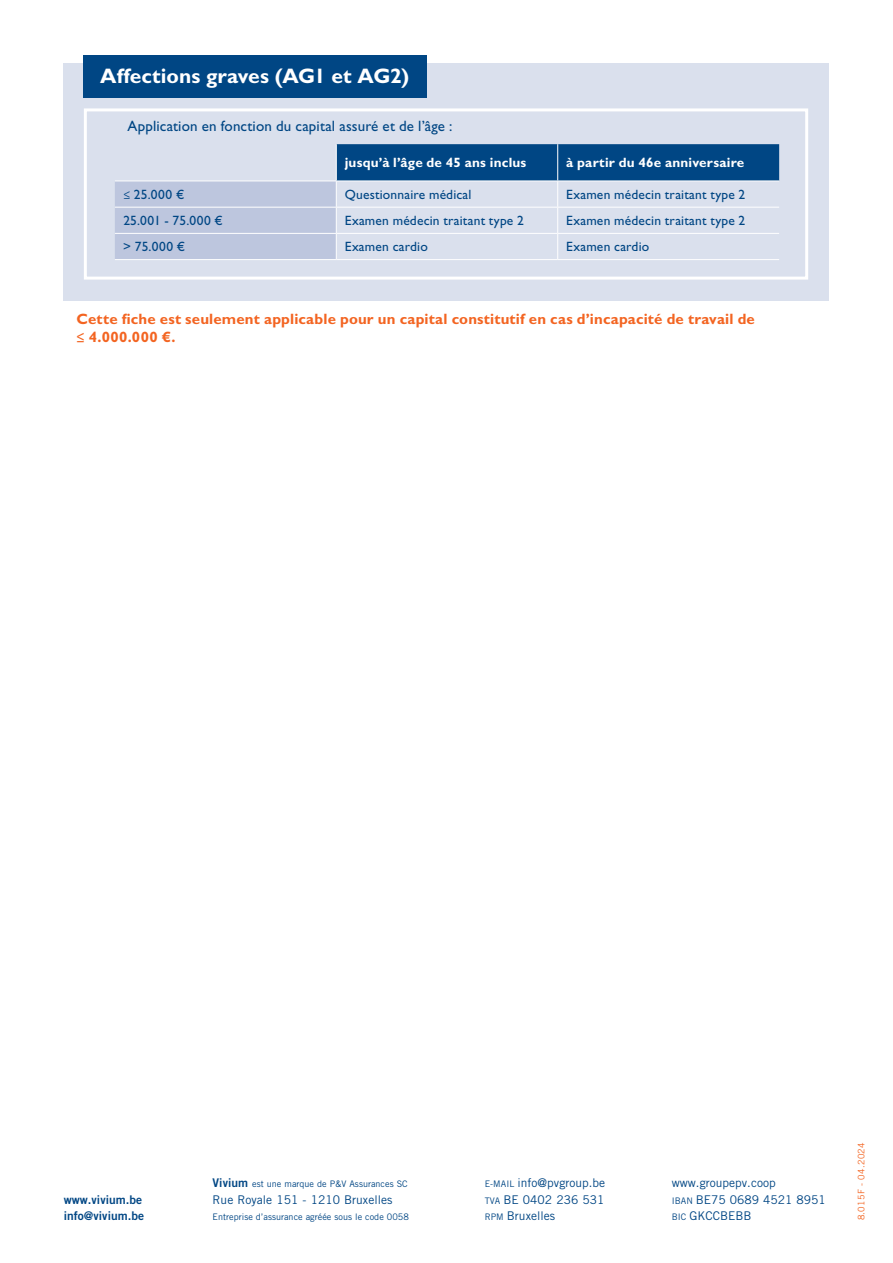
<style>
.page{position:relative;width:893px;height:1263px;background:#fff}
.page>*{position:absolute;margin:0;border:0;box-sizing:border-box;transform-origin:0 0}
.t1{font:700 21px "Gill Sans Std";color:#fff}
.t2{font:700 15px/18px "Gill Sans Std";letter-spacing:.01em;color:#f36421}
.t3{font:15px "Gill Sans Std";letter-spacing:.01em;color:#004684}
.t4{font:13.5px "Gill Sans Std";letter-spacing:.015em;color:#004684}
.t5{font:700 13.5px "Gill Sans Std";letter-spacing:.015em;color:#fff}
.t6{font:12px/16.5px "Trade Gothic LT Std";letter-spacing:.005em;color:#004684;text-align:justify}
.t7{font:12px/16.5px "Trade Gothic LT Std Bd 2";letter-spacing:.005em;color:#004684}
.t8{font:9px "Trade Gothic LT Std";letter-spacing:.005em;color:#004684}
.t9{font:9px "Trade Gothic LT Std";letter-spacing:.03em;color:#f36421}
.s1{font-family:"Trade Gothic LT Std Bd 2";font-size:12px}
.s2{font-size:9px}
</style>
<div class="page">
<div style="left:64px;top:64px;width:765px;height:237px;background:#dae0ed"></div>
<div style="left:83px;top:56px;width:343px;height:42px;background:#004684"></div>
<div style="left:84px;top:108px;width:724px;height:172px;background:#dae0ed;border:3px solid #fff"></div>
<svg style="left:115px;top:144px;width:664px;height:115px"></svg>
<hr style="left:115px;top:259px;width:221px;height:1px;background:#fff">
<hr style="left:336px;top:259px;width:222px;height:1px;background:#fff">
<hr style="left:558px;top:259px;width:221px;height:1px;background:#fff">
<h1 class="t1" style="left:100px;top:63px;width:310px">Affections graves (AG1 et AG2)</h1>
<p class="t3" style="left:128px;top:118px;width:326px">Application en fonction du capital assuré et de l’âge :</p>
<p class="t5" style="left:345px;top:155px;width:183px">jusqu’à l’âge de 45 ans inclus</p>
<p class="t5" style="left:566px;top:155px;width:180px">à partir du 46e anniversaire</p>
<p class="t4" style="left:123px;top:186px;width:62px">≤ 25.000 €</p>
<p class="t4" style="left:345px;top:186px;width:128px">Questionnaire médical</p>
<p class="t4" style="left:566px;top:186px;width:181px">Examen médecin traitant type 2</p>
<p class="t4" style="left:123px;top:213px;width:101px">25.001 - 75.000 €</p>
<p class="t4" style="left:345px;top:213px;width:181px">Examen médecin traitant type 2</p>
<p class="t4" style="left:566px;top:213px;width:181px">Examen médecin traitant type 2</p>
<p class="t4" style="left:123px;top:239px;width:63px">&gt; 75.000 €</p>
<p class="t4" style="left:345px;top:239px;width:85px">Examen cardio</p>
<p class="t4" style="left:566px;top:239px;width:85px">Examen cardio</p>
<p class="t2" style="left:77px;top:310px;width:680px">Cette fiche est seulement applicable pour un capital constitutif en cas d’incapacité de travail de ≤ 4.000.000 €.</p>
<p class="t7" style="left:64px;top:1191px;width:82px">www.vivium.be info@vivium.be</p>
<p class="t8" style="left:213px;top:1179px;width:197px"><span class="s1">Vivium</span> est une marque de P&amp;V Assurances SC</p>
<p class="t6" style="left:213px;top:1191px;width:181px">Rue Royale 151 - 1210 Bruxelles</p>
<p class="t8" style="left:213px;top:1212px;width:198px">Entreprise d’assurance agréée sous le code 0058</p>
<p class="t6" style="left:485px;top:1175px;width:122px"><span class="s2">E-MAIL</span> info@pvgroup.be <span class="s2">TVA</span> BE 0402 236 531<br><span class="s2">RPM</span> Bruxelles</p>
<p class="t6" style="left:672px;top:1175px;width:156px;text-align:left">www.groupepv.coop<br><span class="s2">IBAN</span> BE75 0689 4521 8951<br><span class="s2">BIC</span> GKCCBEBB</p>
<p class="t9" style="left:856px;top:1220px;width:80px;rotate:-90deg">8.015F - 04.2024</p>
</div>
